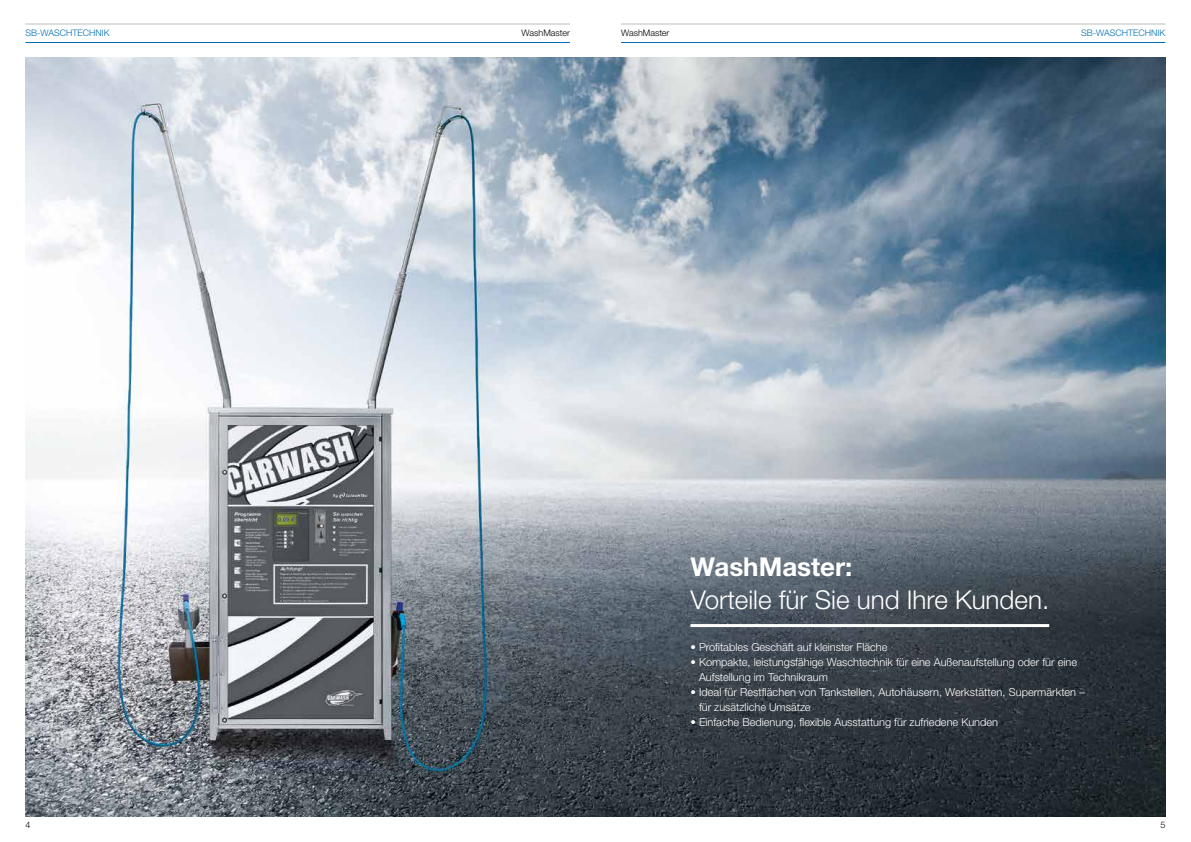
<style>
.page{position:relative;width:1191px;height:842px;background:#fff}
.page>*{position:absolute;margin:0;border:0;box-sizing:border-box;transform-origin:0 0}
.t1{font:300 26px "Helvetica Neue LTW1 G";color:#fff}
.t2{font:700 26px "Helvetica Neue LTW1 G";color:#fff}
.t3{font:300 11px/15px "Helvetica Neue LTW1 G";color:#fff}
.t4{font:300 9px "Helvetica Neue LTW1 G";color:#006eb7}
.t5{font:300 9px "Helvetica Neue LTW1 G";color:#000}
</style>
<div class="page">
<hr style="left:26px;top:42px;width:544px;height:1px;background:#006eb7">
<hr style="left:621px;top:42px;width:544px;height:1px;background:#006eb7">
<hr style="left:26px;top:24px;width:544px;height:1px;background:#bbbcbd">
<hr style="left:621px;top:24px;width:544px;height:1px;background:#bbbcbd">
<img style="left:26px;top:57px;width:1139px;height:759px">
<hr style="left:690px;top:624px;width:359px;height:3px;background:#fff">
<p class="t4" style="left:26px;top:27px;width:86px">SB-WASCHTECHNIK</p>
<p class="t5" style="left:521px;top:27px;width:50px">WashMaster</p>
<p class="t5" style="left:621px;top:27px;width:50px">WashMaster</p>
<p class="t4" style="left:1081px;top:27px;width:86px">SB-WASCHTECHNIK</p>
<h1 class="t2" style="left:690px;top:551px;width:163px">WashMaster:</h1>
<h1 class="t1" style="left:690px;top:584px;width:360px">Vorteile für Sie und Ihre Kunden.</h1>
<p class="t3" style="left:690px;top:640px;width:198px">• Profitables Geschäft auf kleinster Fläche</p>
<p class="t3" style="left:699px;top:655px;width:379px;text-indent:-9px">• Kompakte, leistungsfähige Waschtechnik für eine Außenaufstellung oder für eine<br>Aufstellung im Technikraum</p>
<p class="t3" style="left:699px;top:685px;width:387px;text-indent:-9px">• Ideal für Restflächen von Tankstellen, Autohäusern, Werkstätten, Supermärkten – für zusätzliche Umsätze</p>
<p class="t3" style="left:690px;top:715px;width:309px">• Einfache Bedienung, flexible Ausstattung für zufriedene Kunden</p>
<p class="t5" style="left:26px;top:819px;width:7px">4</p>
<p class="t5" style="left:1160px;top:819px;width:7px">5</p>
</div>
